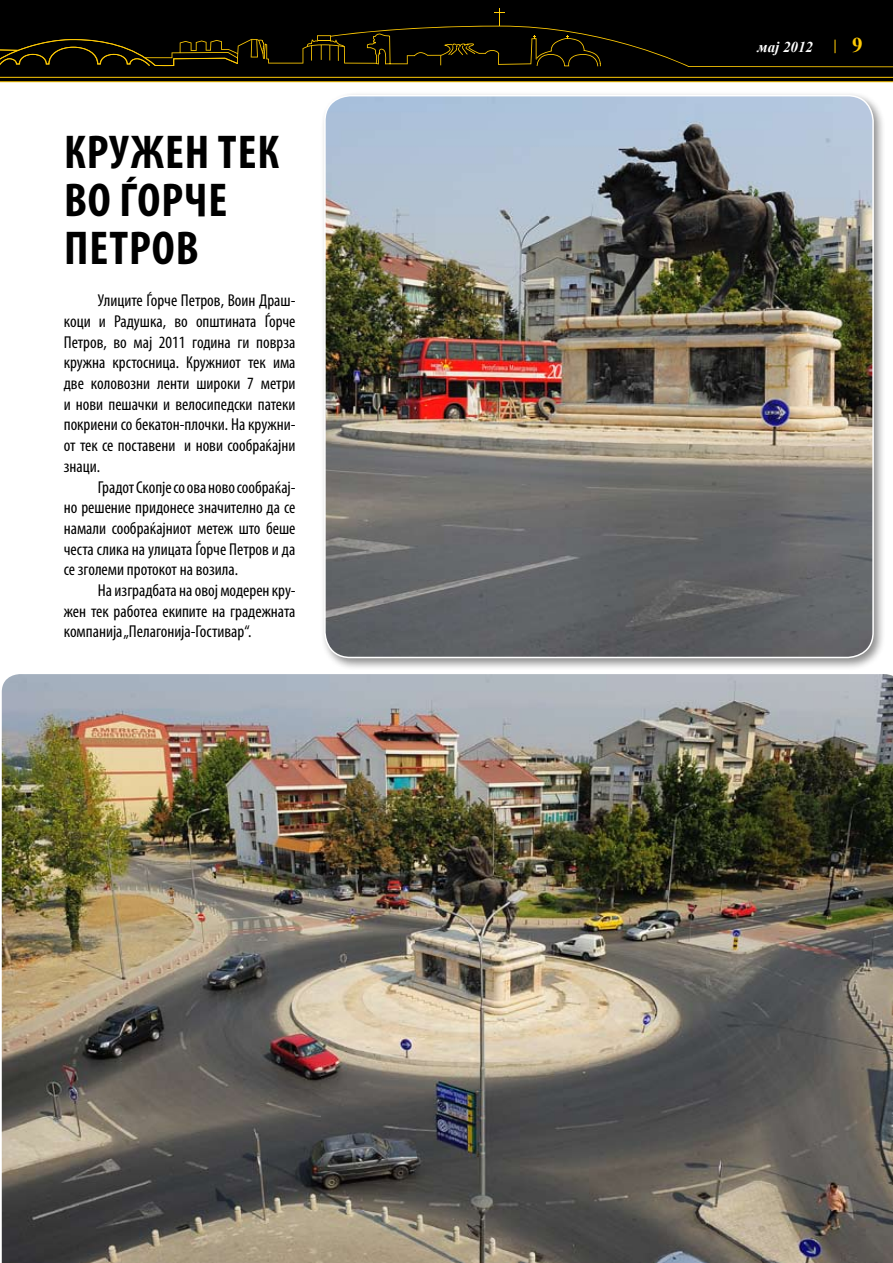
<style>
.page{position:relative;width:893px;height:1263px;background:#fff}
.page>*{position:absolute;margin:0;border:0;box-sizing:border-box;transform-origin:0 0}
.t1{font:700 condensed 47.7px/48px "Myriad Pro";letter-spacing:.02em;color:#000}
.t2{font:condensed 17.25px/20.7px "Myriad Pro";color:#000;text-align:justify}
.t3{font:italic 700 15px "Times New Roman";color:#fff}
.t4{font:500 13.5px "Avant Garde IT Cby BT";color:#ffcb05}
.s1{font-family:"Times New Roman";font-weight:700;font-size:21px}
</style>
<div class="page">
<div style="left:0;top:0;width:893px;height:82px;background:#000"></div>
<svg style="left:0;top:9px;width:893px;height:68px"></svg>
<hr style="left:0;top:81px;width:893px;height:1px;background:#ffcb05">
<hr style="left:0;top:77px;width:893px;height:1px;background:#ffcb05">
<div style="left:320px;top:91px;width:573px;height:586px;background:#000;opacity:.45"></div>
<img style="left:325px;top:96px;width:548px;height:561px">
<div style="left:324px;top:95px;width:550px;height:563px;border:2px solid #fff;border-radius:26px"></div>
<img style="left:2px;top:674px;width:891px;height:589px">
<h1 class="t1" style="left:64px;top:127px;width:216px">КРУЖЕН ТЕК<br>ВО ЃОРЧЕ<br>ПЕТРОВ</h1>
<p class="t2" style="left:64px;top:290px;width:233px;text-indent:34px">Улиците Ѓорче Петров, Воин Драш&shy;коци и Радушка, во општината Ѓорче Петров, во мај 2011 година ги поврза кружна крстосница. Кружниот тек има две коловозни ленти широки 7 метри и нови пешачки и велосипедски патеки покриени со бекатон-плочки. На кружни&shy;от тек се поставени и нови сообраќајни знаци.</p>
<p class="t2" style="left:64px;top:476px;width:233px;text-indent:34px">Градот Скопје со ова ново сообраќај&shy;но решение придонесе значително да се намали сообраќајниот метеж што беше честа слика на улицата Ѓорче Петров и да се зголеми протокот на возила.</p>
<p class="t2" style="left:64px;top:580px;width:233px;text-indent:34px">На изградбата на овој модерен кру&shy;жен тек работеа екипите на градежната компанија „Пелагонија-Гостивар“.</p>
<p class="t3" style="left:757px;top:37px;width:57px">мај 2012</p>
<p class="t4" style="left:832px;top:37px;width:32px">| <span class="s1">9</span></p>
</div>
